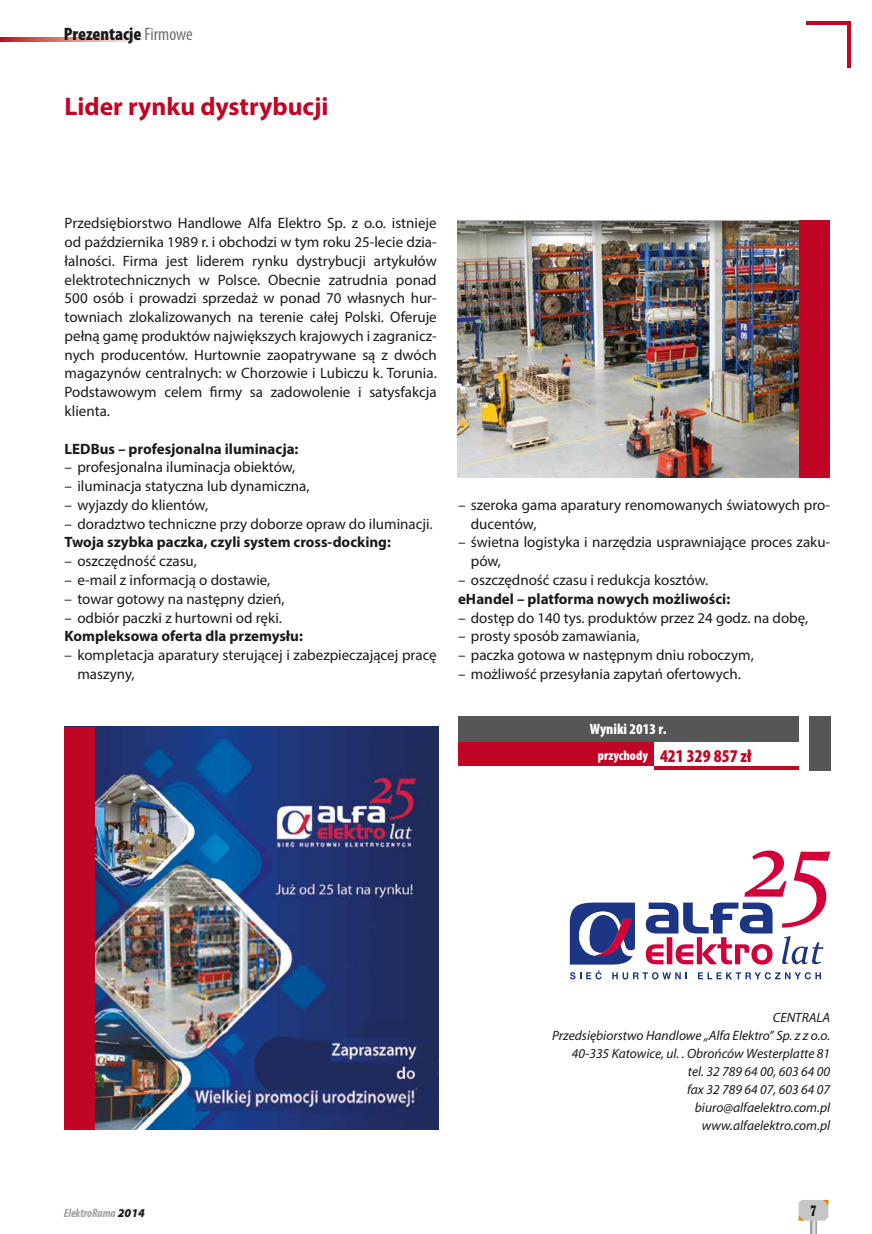
<style>
.page{position:relative;width:872px;height:1234px;background:#fff}
.page>*{position:absolute;margin:0;border:0;box-sizing:border-box;transform-origin:0 0}
.t1{font:700 25.5px "Myriad Pro";color:#c10524}
.t2{font:900 condensed 18px "Myriad Pro";color:#c10524}
.t3{font:900 condensed 18px "Myriad Pro";color:#1a1a18}
.t4{font:15px/18.8px "Myriad Pro";color:#1a1a18}
.t5{font:700 15px "Myriad Pro";color:#1a1a18}
.t6{font:900 condensed 15px "Myriad Pro";color:#fff}
.t7{font:15px "Belwe Cn PL";color:#1a1a18}
.t8{font:italic 13.5px/18px "Myriad Pro";color:#1a1a18;text-align:right}
.t9{font:italic 700 condensed 12px "Myriad Pro";color:#9c9d9d}
.s1{font-weight:400;color:#6f6f6e}
.s2{font-size:13.5px;color:#fff}
.s3{font-weight:900;font-stretch:normal;color:#1a1a18}
</style>
<div class="page">
<svg style="left:798px;top:1199px;width:30px;height:34px"></svg>
<svg style="left:0;top:37px;width:137px;height:4px"></svg>
<hr style="left:805px;top:21px;width:45px;height:3px;background:#c10524">
<hr style="left:847px;top:22px;width:3px;height:45px;background:#c10524">
<div style="left:809px;top:716px;width:21px;height:54px;background:#565656"></div>
<div style="left:458px;top:716px;width:340px;height:26px;background:#565656"></div>
<div style="left:458px;top:742px;width:196px;height:25px;background:#c10524"></div>
<hr style="left:458px;top:766px;width:196px;height:3px;background:#fff">
<hr style="left:654px;top:766px;width:144px;height:3px;background:#c10524">
<img style="left:64px;top:726px;width:374px;height:403px">
<div style="left:64px;top:727px;width:31px;height:402px;background:#c10524"></div>
<img style="left:457px;top:221px;width:342px;height:256px">
<div style="left:799px;top:220px;width:30px;height:257px;background:#c10524"></div>
<svg style="left:646px;top:850px;width:184px;height:114px"></svg>
<svg style="left:570px;top:902px;width:65px;height:62px"></svg>
<svg style="left:570px;top:970px;width:31px;height:9px"></svg>
<svg style="left:612px;top:972px;width:75px;height:7px"></svg>
<svg style="left:698px;top:972px;width:123px;height:7px"></svg>
<p class="t3" style="left:64px;top:24px;width:130px">Prezentacje <span class="s1">Firmowe</span></p>
<h1 class="t1" style="left:65px;top:90px;width:265px">Lider rynku dystrybucji</h1>
<p class="t4" style="left:65px;top:213px;width:374px;text-align:justify">Przedsiębiorstwo Handlowe Alfa Elektro Sp. z o.o. istnieje od października 1989 r. i obchodzi w tym roku 25-lecie dzia&shy;łalności. Firma jest liderem rynku dystrybucji artykułów elektrotechnicznych w Polsce. Obecnie zatrudnia ponad 500 osób i prowadzi sprzedaż w ponad 70 własnych hur&shy;towniach zlokalizowanych na terenie całej Polski. Oferuje pełną gamę produktów największych krajowych i zagranicz&shy;nych producentów. Hurtownie zaopatrywane są z dwóch magazynów centralnych: w Chorzowie i Lubiczu k. Torunia.<br>Podstawowym celem rmy sa zadowolenie i satysfakcja klienta.</p>
<p class="t5" style="left:65px;top:438px;width:235px">LEDBus – profesjonalna iluminacja:</p>
<p class="t4" style="left:65px;top:457px;width:232px">– profesjonalna iluminacja obiektów,</p>
<p class="t4" style="left:65px;top:476px;width:246px">– iluminacja statyczna lub dynamiczna,</p>
<p class="t4" style="left:65px;top:495px;width:145px">– wyjazdy do klientów,</p>
<p class="t4" style="left:65px;top:514px;width:370px">– doradztwo techniczne przy doborze opraw do iluminacji.</p>
<p class="t5" style="left:65px;top:532px;width:328px">Twoja szybka paczka, czyli system cross-docking:</p>
<p class="t4" style="left:65px;top:551px;width:134px">– oszczędność czasu,</p>
<p class="t4" style="left:65px;top:570px;width:207px">– e-mail z informacją o dostawie,</p>
<p class="t4" style="left:65px;top:589px;width:222px">– towar gotowy na następny dzień,</p>
<p class="t4" style="left:65px;top:607px;width:219px">– odbiór paczki z hurtowni od ręki.</p>
<p class="t5" style="left:65px;top:626px;width:240px">Kompleksowa oferta dla przemysłu:</p>
<p class="t4" style="left:77px;top:645px;width:361px;text-indent:-13px">– kompletacja aparatury sterującej i zabezpieczającej pracę maszyny,</p>
<p class="t4" style="left:471px;top:495px;width:361px;text-indent:-13px">– szeroka gama aparatury renomowanych światowych pro&shy;ducentów,</p>
<p class="t4" style="left:471px;top:532px;width:361px;text-indent:-13px">– świetna logistyka i narzędzia usprawniające proces zaku&shy;pów,</p>
<p class="t4" style="left:458px;top:570px;width:252px">– oszczędność czasu i redukcja kosztów.</p>
<p class="t5" style="left:458px;top:589px;width:274px">eHandel – platforma nowych możliwości:</p>
<p class="t4" style="left:458px;top:607px;width:352px">– dostęp do 140 tys. produktów przez 24 godz. na dobę,</p>
<p class="t4" style="left:458px;top:626px;width:183px">– prosty sposób zamawiania,</p>
<p class="t4" style="left:458px;top:645px;width:297px">– paczka gotowa w następnym dniu roboczym,</p>
<p class="t4" style="left:458px;top:664px;width:284px">– możliwość przesyłania zapytań ofertowych.</p>
<p class="t6" style="left:590px;top:720px;width:78px">Wyniki 2013 r.</p>
<p class="t2" style="left:598px;top:745px;width:155px"><span class="s2">przychody</span> 421 329 857 zł</p>
<p class="t9" style="left:64px;top:1204px;width:83px">ElektroRama <span class="s3">2014</span></p>
<p class="t8" style="left:552px;top:1007px;width:280px">CENTRALA<br>Przedsiębiorstwo Handlowe „Alfa Elektro” Sp. z z o.o.<br>40-335 Katowice, ul. . Obrońców Westerplatte 81<br>tel. 32 789 64 00, 603 64 00<br>fax 32 789 64 07, 603 64 07 biuro@alfaelektro.com.pl<br>www.alfaelektro.com.pl</p>
<p class="t7" style="left:810px;top:1199px;width:9px">7</p>
</div>
